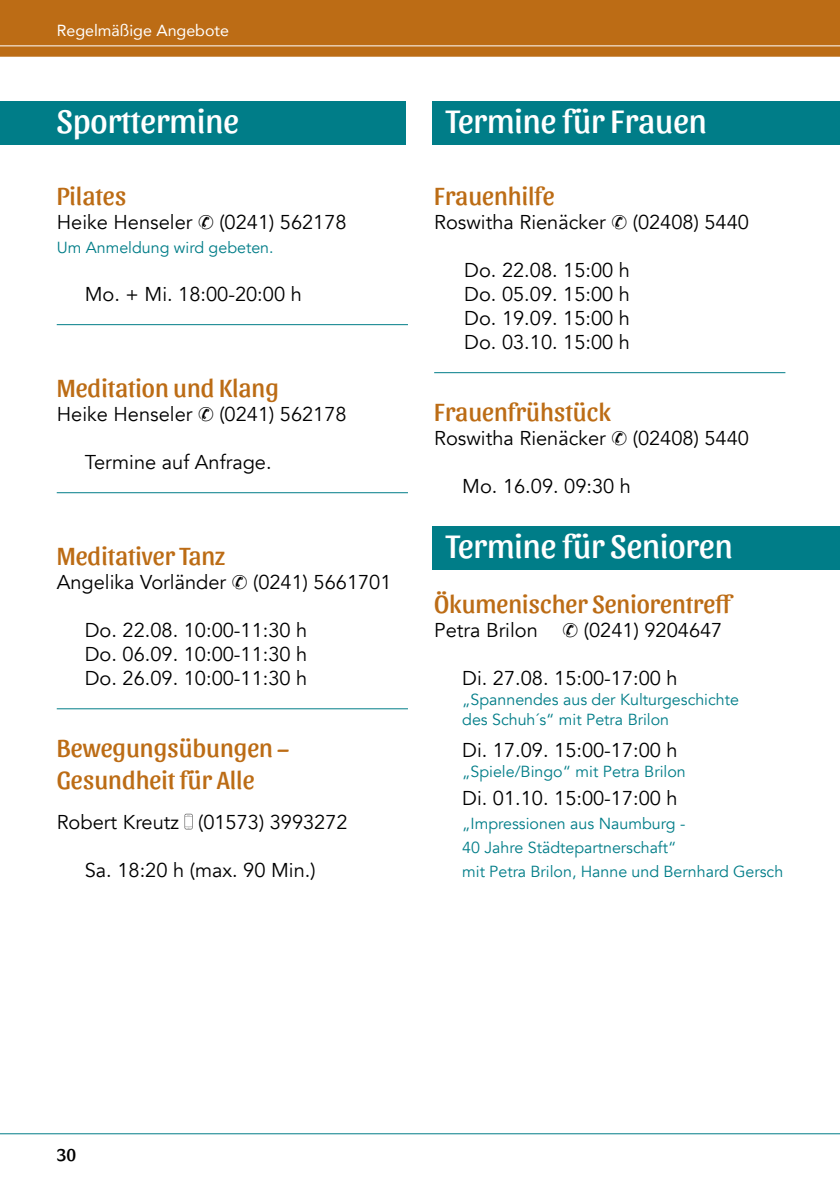
<style>
.page{position:relative;width:840px;height:1191px;background:#fff}
.page>*{position:absolute;margin:0;border:0;box-sizing:border-box;transform-origin:0 0}
.t1{font:34px "Sansita";color:#fff}
.t2{font:26px/31.2px "Sansita";color:#bc6c15}
.t3{font:20px/24px "Avenir";color:#000;text-align:justify}
.t4{font:18px "Sansita";color:#000}
.t5{font:16px/24px "Avenir";color:#007d88}
.t6{font:16px "Avenir";color:#fff}
</style>
<div class="page">
<div style="left:0;top:0;width:839px;height:57px;background:#bc6c15"></div>
<hr style="left:0;top:45px;width:839px;height:1px;background:#fff">
<hr style="left:0;top:1133px;width:839px;height:1px;background:#007d88">
<div style="left:0;top:101px;width:405px;height:43px;background:#007d88"></div>
<div style="left:432px;top:101px;width:407px;height:43px;background:#007d88"></div>
<div style="left:432px;top:526px;width:407px;height:43px;background:#007d88"></div>
<hr style="left:434px;top:372px;width:351px;height:1px;background:#007d88">
<hr style="left:57px;top:324px;width:351px;height:1px;background:#007d88">
<hr style="left:57px;top:492px;width:351px;height:1px;background:#007d88">
<hr style="left:57px;top:708px;width:351px;height:1px;background:#007d88">
<svg style="left:184px;top:814px;width:8px;height:15px"></svg>
<p class="t6" style="left:57px;top:17px;width:174px">Regelmäßige Angebote</p>
<h1 class="t1" style="left:57px;top:102px;width:184px">Sporttermine</h1>
<h2 class="t2" style="left:57px;top:181px;width:71px">Pilates</h2>
<p class="t3" style="left:57px;top:211px;width:291px">Heike Henseler ✆ (0241) 562178</p>
<p class="t5" style="left:57px;top:236px;width:218px">Um Anmeldung wird gebeten.</p>
<p class="t3" style="left:85px;top:283px;width:218px">Mo. + Mi. 18:00-20:00 h</p>
<h2 class="t2" style="left:57px;top:373px;width:223px">Meditation und Klang</h2>
<p class="t3" style="left:57px;top:403px;width:291px">Heike Henseler ✆ (0241) 562178</p>
<p class="t3" style="left:85px;top:451px;width:188px">Termine auf Anfrage.</p>
<h2 class="t2" style="left:57px;top:541px;width:170px">Meditativer Tanz</h2>
<p class="t3" style="left:57px;top:571px;width:336px">Angelika Vorländer ✆ (0241) 5661701</p>
<p class="t3" style="left:85px;top:619px;width:224px">Do. 22.08. 10:00-11:30 h Do. 06.09. 10:00-11:30 h Do. 26.09. 10:00-11:30 h</p>
<h2 class="t2" style="left:57px;top:733px;width:234px">Bewegungsübungen –<br>Gesundheit für Alle</h2>
<p class="t3" style="left:57px;top:811px;width:292px">Robert Kreutz (01573) 3993272</p>
<p class="t3" style="left:85px;top:859px;width:232px">Sa. 18:20 h (max. 90 Min.)</p>
<h1 class="t1" style="left:446px;top:102px;width:262px">Termine für Frauen</h1>
<h2 class="t2" style="left:434px;top:181px;width:122px">Frauenhilfe</h2>
<p class="t3" style="left:434px;top:211px;width:316px">Roswitha Rienäcker ✆ (02408) 5440</p>
<p class="t3" style="left:464px;top:259px;width:167px">Do. 22.08. 15:00 h Do. 05.09. 15:00 h Do. 19.09. 15:00 h Do. 03.10. 15:00 h</p>
<h2 class="t2" style="left:434px;top:397px;width:178px">Frauenfrühstück</h2>
<p class="t3" style="left:434px;top:427px;width:316px">Roswitha Rienäcker ✆ (02408) 5440</p>
<p class="t3" style="left:462px;top:475px;width:170px">Mo. 16.09. 09:30 h</p>
<h1 class="t1" style="left:446px;top:527px;width:288px">Termine für Senioren</h1>
<h2 class="t2" style="left:434px;top:589px;width:301px">Ökumenischer Seniorentreff</h2>
<p class="t3" style="left:434px;top:619px;width:289px">Petra Brilon ✆ (0241) 9204647</p>
<p class="t3" style="left:462px;top:667px;width:217px">Di. 27.08. 15:00-17:00 h</p>
<p class="t5" style="left:462px;top:690px;width:278px;line-height:20px">„Spannendes aus der Kulturgeschichte des Schuh´s“ mit Petra Brilon</p>
<p class="t3" style="left:462px;top:739px;width:217px">Di. 17.09. 15:00-17:00 h</p>
<p class="t5" style="left:462px;top:760px;width:225px">„Spiele/Bingo“ mit Petra Brilon</p>
<p class="t3" style="left:462px;top:787px;width:217px">Di. 01.10. 15:00-17:00 h</p>
<p class="t5" style="left:462px;top:812px;width:322px">„Impressionen aus Naumburg -<br>40 Jahre Städtepartnerschaft“<br>mit Petra Brilon, Hanne und Bernhard Gersch</p>
<p class="t4" style="left:57px;top:1144px;width:21px">30</p>
</div>
